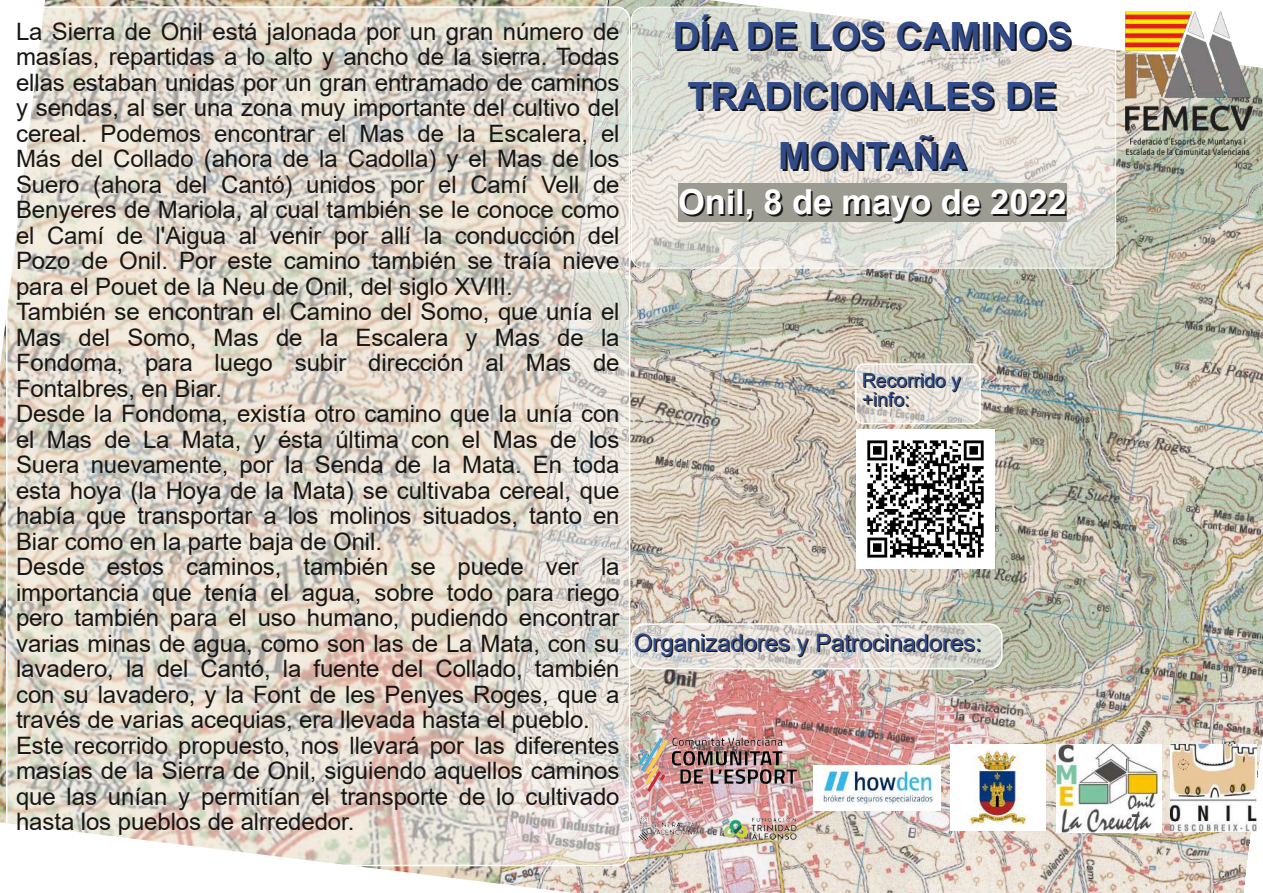
<style>
.page{position:relative;width:1263px;height:893px;background:#fff}
.page>*{position:absolute;margin:0;border:0;box-sizing:border-box;transform-origin:0 0}
.t1{font:700 37.5px/60px "Arial";color:#181715;text-align:center}
.t2{font:700 34.5px "Arial";letter-spacing:-.005em;color:#181715}
.t3{font:24px/25.5px "Arial";letter-spacing:-.005em;color:#181715}
.t4{font:19.5px/19.5px "Arial";color:#181715}
.s1{color:#304a8a}
</style>
<div class="page">
<img style="left:0;top:0;width:1263px;height:893px">
<img style="left:1125px;top:12px;width:128px;height:143px">
<div style="left:631px;top:7px;width:485px;height:261px;background:#fff;border-radius:13px;opacity:.5"></div>
<div style="left:631px;top:7px;width:485px;height:261px;border:1px solid #fff;border-radius:13px"></div>
<div style="left:678px;top:183px;width:388px;height:39px;background:#9b9b91"></div>
<img style="left:813px;top:765px;width:128px;height:45px">
<img style="left:633px;top:705px;width:169px;height:168px">
<img style="left:1056px;top:745px;width:105px;height:87px">
<img style="left:1170px;top:745px;width:87px;height:86px">
<img style="left:951px;top:745px;width:95px;height:85px">
<div style="left:631px;top:624px;width:371px;height:45px;background:#fff;border-radius:13px;opacity:.5"></div>
<div style="left:631px;top:623px;width:372px;height:46px;border:2px solid #fff;border-radius:13px"></div>
<img style="left:856px;top:430px;width:138px;height:138px">
<div style="left:856px;top:364px;width:124px;height:60px;background:#fff;border-radius:8px;opacity:.5"></div>
<div style="left:855px;top:363px;width:126px;height:61px;border:2px solid #fff;border-radius:8px"></div>
<img style="left:0;top:873px;width:79px;height:20px">
<div style="left:7px;top:7px;width:623px;height:858px;background:#fff;border-radius:13px;opacity:.5"></div>
<p class="t3" style="left:16px;top:19px;width:605px">La Sierra de Onil está jalonada por un gran número de masías, repartidas a lo alto y ancho de la sierra. Todas ellas estaban unidas por un gran entramado de caminos y sendas, al ser una zona muy importante del cultivo del cereal. Podemos encontrar el Mas de la Escalera, el Más del Collado (ahora de la Cadolla) y el Mas de los Suero (ahora del Cantó) unidos por el Camí Vell de Benyeres de Mariola, al cual también se le conoce como el Camí de l'Aigua al venir por allí la conducción del Pozo de Onil. Por este camino también se traía nieve para el Pouet de la Neu de Onil, del siglo XVIII.<br>También se encontran el Camino del Somo, que unía el Mas del Somo, Mas de la Escalera y Mas de la Fondoma, para luego subir dirección al Mas de Fontalbres, en Biar.<br>Desde la Fondoma, existía otro camino que la unía con el Mas de La Mata, y ésta última con el Mas de los Suera nuevamente, por la Senda de la Mata. En toda esta hoya (la Hoya de la Mata) se cultivaba cereal, que había que transportar a los molinos situados, tanto en Biar como en la parte baja de Onil.<br>Desde estos caminos, también se puede ver la importancia que tenía el agua, sobre todo para riego pero también para el uso humano, pudiendo encontrar varias minas de agua, como son las de La Mata, con su lavadero, la del Cantó, la fuente del Collado, también con su lavadero, y la Font de les Penyes Roges, que a través de varias acequias, era llevada hasta el pueblo.<br>Este recorrido propuesto, nos llevará por las diferentes masías de la Sierra de Onil, siguiendo aquellos caminos que las unían y permitían el transporte de lo cultivado hasta los pueblos de alrrededor.</p>
<h1 class="t1" style="left:675px;top:8px;width:401px">DÍA DE LOS CAMINOS<br>TRADICIONALES DE<br>MONTAÑA</h1>
<h2 class="t2" style="left:680px;top:185px;width:390px">Onil, 8 de mayo de 2022</h2>
<p class="t4" style="left:863px;top:371px;width:101px">Recorr<span class="s1">i</span>do y +<span class="s1">i</span>nfo<span class="s1">:</span></p>
<p class="t3" style="left:635px;top:631px;width:350px">Organ<span class="s1">i</span>zadores y Patroc<span class="s1">i</span>nadores:</p>
</div>
